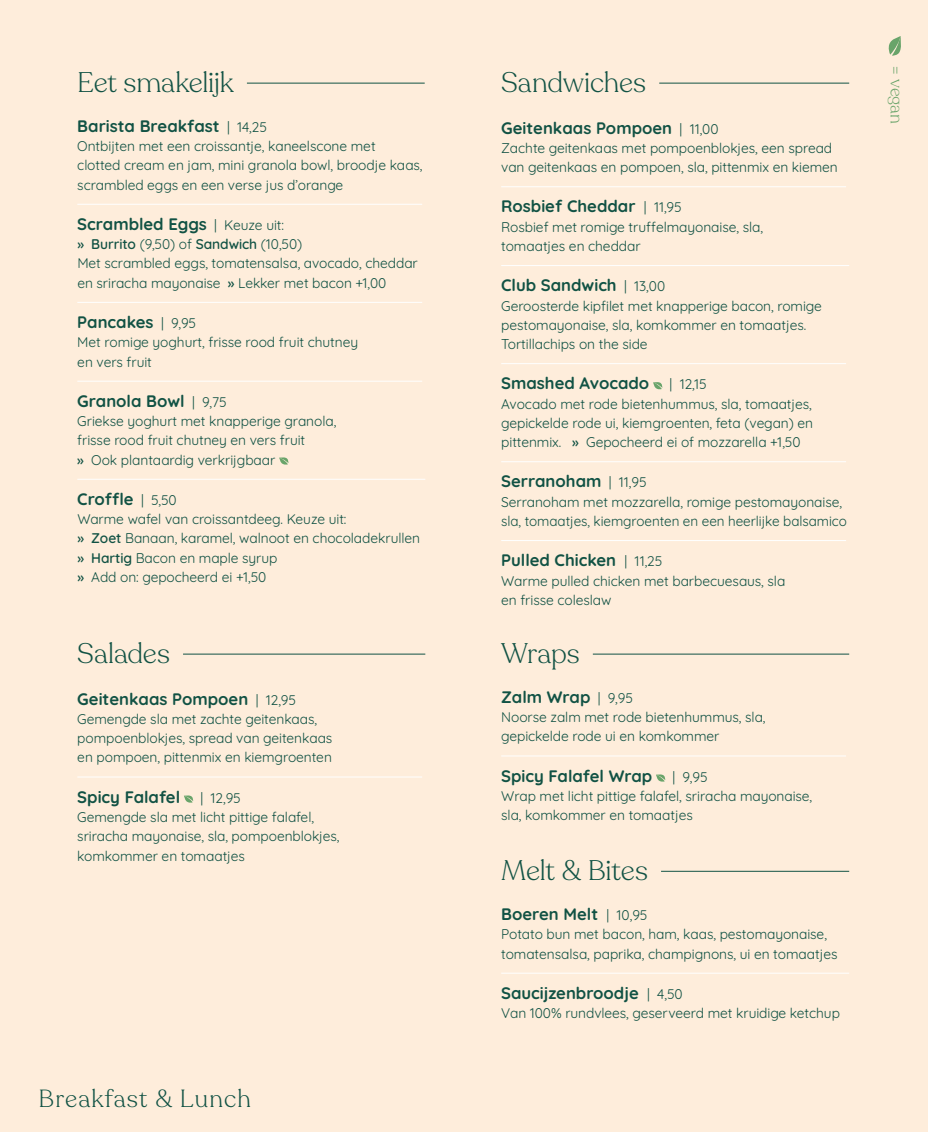
<style>
.page{position:relative;width:928px;height:1132px;background:#fff}
.page>*{position:absolute;margin:0;border:0;box-sizing:border-box;transform-origin:0 0}
.t1{font:300 28px "Recoleta";letter-spacing:-.005em;color:#115244}
.t2{font:300 24.5px "Recoleta";letter-spacing:.05em;color:#115244}
.t3{font:300 17.5px "Recoleta";color:#69a46a}
.t4{font:700 16.62px "Quicksand";color:#115244}
.t5{font:14px/19.2px "Quicksand";letter-spacing:-.005em;color:#115244}
.s1{font-weight:400;font-size:14px}
.s2{font-weight:600}
</style>
<div class="page">
<div style="left:0;top:0;width:928px;height:1131px;background:#feeddb"></div>
<hr style="left:247px;top:83px;width:178px;height:1px;background:#115244">
<hr style="left:77px;top:204px;width:345px;height:1px;background:#fff">
<hr style="left:77px;top:302px;width:345px;height:1px;background:#fff">
<hr style="left:77px;top:380px;width:345px;height:1px;background:#fff">
<svg style="left:279px;top:457px;width:9px;height:8px"></svg>
<hr style="left:77px;top:478px;width:348px;height:1px;background:#fff">
<hr style="left:183px;top:653px;width:242px;height:1px;background:#115244">
<hr style="left:77px;top:776px;width:345px;height:1px;background:#fff">
<svg style="left:184px;top:795px;width:9px;height:7px"></svg>
<hr style="left:659px;top:83px;width:190px;height:1px;background:#115244">
<hr style="left:501px;top:186px;width:345px;height:1px;background:#fff">
<hr style="left:501px;top:265px;width:348px;height:1px;background:#fff">
<hr style="left:501px;top:363px;width:345px;height:1px;background:#fff">
<svg style="left:653px;top:382px;width:9px;height:7px"></svg>
<hr style="left:501px;top:461px;width:345px;height:1px;background:#fff">
<hr style="left:501px;top:540px;width:345px;height:1px;background:#fff">
<hr style="left:593px;top:653px;width:256px;height:1px;background:#115244">
<hr style="left:501px;top:755px;width:345px;height:1px;background:#fff">
<svg style="left:656px;top:774px;width:9px;height:7px"></svg>
<hr style="left:661px;top:870px;width:188px;height:1px;background:#115244">
<hr style="left:501px;top:972px;width:348px;height:1px;background:#fff">
<svg style="left:888px;top:36px;width:13px;height:20px"></svg>
<h1 class="t1" style="left:77px;top:65px;width:158px">Eet smakelijk</h1>
<p class="t4" style="left:77px;top:113px;width:191px">Barista Breakfast <span class="s1">| 14,25</span></p>
<p class="t5" style="left:77px;top:135px;width:347px">Ontbijten met een croissantje, kaneelscone met<br>clotted cream en jam, mini granola bowl, broodje kaas, scrambled eggs en een verse jus d’orange</p>
<p class="t4" style="left:77px;top:211px;width:208px">Scrambled Eggs <span class="s1">| Keuze uit:</span></p>
<p class="t5" style="left:77px;top:233px;width:342px"><span class="s2">» Burrito</span> (9,50) of <span class="s2">Sandwich</span> (10,50)<br>Met scrambled eggs, tomatensalsa, avocado, cheddar en sriracha mayonaise <span class="s2">»</span> Lekker met bacon +1,00</p>
<p class="t4" style="left:77px;top:309px;width:120px">Pancakes <span class="s1">| 9,95</span></p>
<p class="t5" style="left:77px;top:331px;width:282px">Met romige yoghurt, frisse rood fruit chutney en vers fruit</p>
<p class="t4" style="left:77px;top:388px;width:151px">Granola Bowl <span class="s1">| 9,75</span></p>
<p class="t5" style="left:77px;top:410px;width:260px">Griekse yoghurt met knapperige granola, frisse rood fruit chutney en vers fruit<br><span class="s2">»</span> Ook plantaardig verkrijgbaar</p>
<p class="t4" style="left:77px;top:486px;width:101px">Croffle <span class="s1">| 5,50</span></p>
<p class="t5" style="left:77px;top:508px;width:344px">Warme wafel van croissantdeeg. Keuze uit:<br><span class="s2">» Zoet</span> Banaan, karamel, walnoot en chocoladekrullen <span class="s2">» Hartig</span> Bacon en maple syrup<br><span class="s2">»</span> Add on: gepocheerd ei +1,50</p>
<h1 class="t1" style="left:77px;top:635px;width:94px">Salades</h1>
<p class="t4" style="left:77px;top:685px;width:220px">Geitenkaas Pompoen <span class="s1">| 12,95</span></p>
<p class="t5" style="left:77px;top:707px;width:256px">Gemengde sla met zachte geitenkaas, pompoenblokjes, spread van geitenkaas en pompoen, pittenmix en kiemgroenten</p>
<p class="t4" style="left:77px;top:783px;width:104px">Spicy Falafel</p>
<p class="t5" style="left:77px;top:786px;width:264px;text-indent:123px">| 12,95<br>Gemengde sla met licht pittige falafel, sriracha mayonaise, sla, pompoenblokjes, komkommer en tomaatjes</p>
<h2 class="t2" style="left:39px;top:1083px;width:214px">Breakfast &amp; Lunch</h2>
<h1 class="t1" style="left:501px;top:65px;width:146px">Sandwiches</h1>
<p class="t4" style="left:501px;top:115px;width:219px">Geitenkaas Pompoen <span class="s1">| 11,00</span></p>
<p class="t5" style="left:501px;top:137px;width:338px">Zachte geitenkaas met pompoenblokjes, een spread van geitenkaas en pompoen, sla, pittenmix en kiemen</p>
<p class="t4" style="left:501px;top:193px;width:182px">Rosbief Cheddar <span class="s1">| 11,95</span></p>
<p class="t5" style="left:501px;top:216px;width:263px">Rosbief met romige truffelmayonaise, sla, tomaatjes en cheddar</p>
<p class="t4" style="left:501px;top:272px;width:165px">Club Sandwich <span class="s1">| 13,00</span></p>
<p class="t5" style="left:501px;top:294px;width:322px">Geroosterde kipfilet met knapperige bacon, romige pestomayonaise, sla, komkommer en tomaatjes.<br>Tortillachips on the side</p>
<p class="t4" style="left:501px;top:370px;width:150px">Smashed Avocado</p>
<p class="t5" style="left:501px;top:373px;width:313px;text-indent:168px">| 12,15<br>Avocado met rode bietenhummus, sla, tomaatjes, gepickelde rode ui, kiemgroenten, feta (vegan) en pittenmix. <span class="s2">»</span> Gepocheerd ei of mozzarella +1,50</p>
<p class="t4" style="left:501px;top:468px;width:147px">Serranoham <span class="s1">| 11,95</span></p>
<p class="t5" style="left:501px;top:490px;width:347px">Serranoham met mozzarella, romige pestomayonaise, sla, tomaatjes, kiemgroenten en een heerlijke balsamico</p>
<p class="t4" style="left:501px;top:547px;width:163px">Pulled Chicken <span class="s1">| 11,25</span></p>
<p class="t5" style="left:501px;top:569px;width:286px">Warme pulled chicken met barbecuesaus, sla en frisse coleslaw</p>
<h1 class="t1" style="left:501px;top:635px;width:80px">Wraps</h1>
<p class="t4" style="left:501px;top:683px;width:133px">Zalm Wrap <span class="s1">| 9,95</span></p>
<p class="t5" style="left:501px;top:706px;width:266px">Noorse zalm met rode bietenhummus, sla, gepickelde rode ui en komkommer</p>
<p class="t4" style="left:501px;top:762px;width:152px">Spicy Falafel Wrap</p>
<p class="t5" style="left:501px;top:765px;width:312px;text-indent:171px">| 9,95<br>Wrap met licht pittige falafel, sriracha mayonaise, sla, komkommer en tomaatjes</p>
<h1 class="t1" style="left:501px;top:852px;width:148px">Melt &amp; Bites</h1>
<p class="t4" style="left:501px;top:900px;width:148px">Boeren Melt <span class="s1">| 10,95</span></p>
<p class="t5" style="left:501px;top:923px;width:338px">Potato bun met bacon, ham, kaas, pestomayonaise, tomatensalsa, paprika, champignons, ui en tomaatjes</p>
<p class="t4" style="left:501px;top:979px;width:183px">Saucijzenbroodje <span class="s1">| 4,50</span></p>
<p class="t5" style="left:501px;top:1001px;width:340px">Van 100% rundvlees, geserveerd met kruidige ketchup</p>
<p class="t3" style="left:907px;top:65px;width:60px;rotate:90deg">= vegan</p>
</div>
